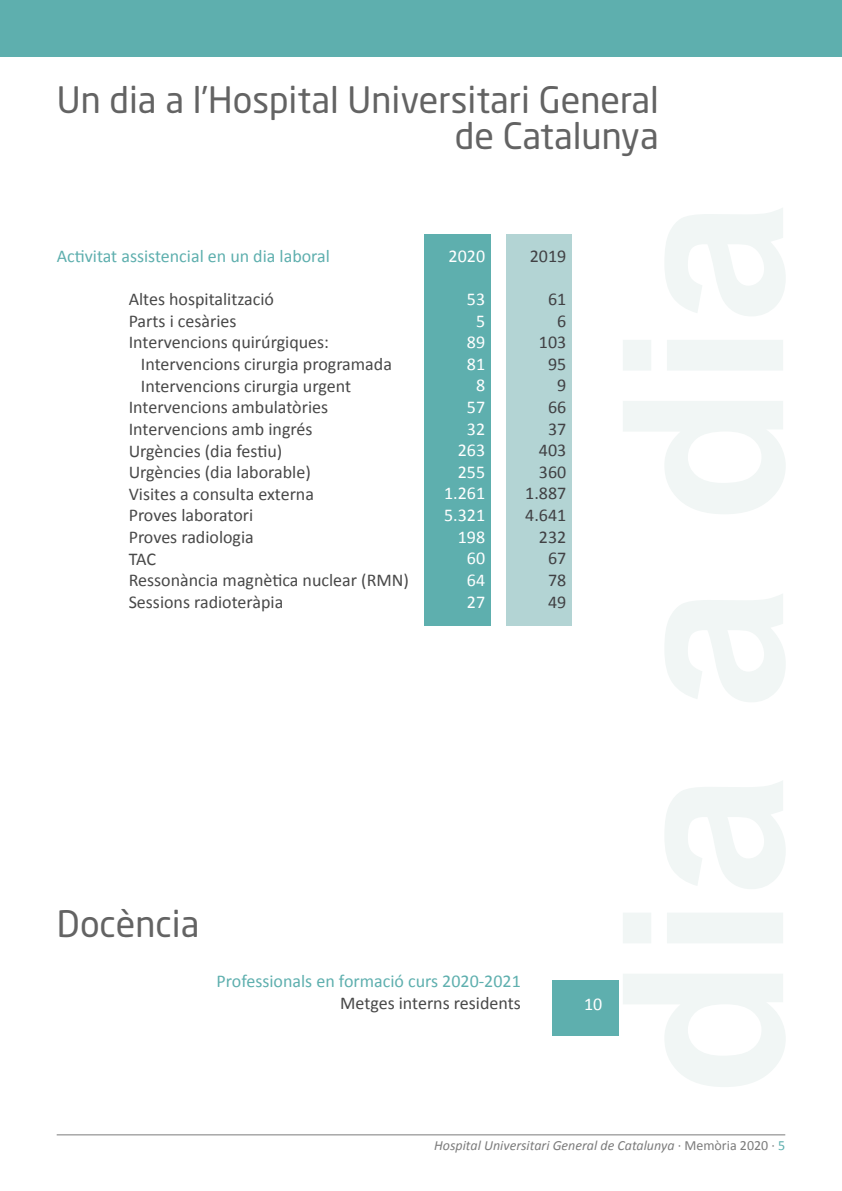
<style>
.page{position:relative;width:842px;height:1191px;background:#fff}
.page>*{position:absolute;margin:0;border:0;box-sizing:border-box;transform-origin:0 0}
.t1{font:36px/36px "Neo Sans Std";color:#636363;text-align:right}
.t2{font:18px "Calibri";color:#484848}
.t3{font:18px "Calibri";color:#5eafae}
.t4{font:18px/21.6px "Calibri";color:#fff;text-align:right}
.t5{font:18px/21.6px "Calibri";color:#414144;text-align:right}
.t6{font:italic 14px "Calibri";color:#7c7c7c}
.s1{font-style:normal}
.s2{font-style:normal;color:#5eafae}
</style>
<div class="page">
<div style="left:0;top:0;width:842px;height:57px;background:#5eafae"></div>
<hr style="left:57px;top:1134px;width:728px;height:1px;background:#7c7c7c">
<div style="left:507px;top:234px;width:65px;height:391px;background:#b3d4d4"></div>
<div style="left:424px;top:234px;width:67px;height:391px;background:#5eafae"></div>
<svg style="left:623px;top:208px;width:163px;height:879px"></svg>
<div style="left:552px;top:979px;width:67px;height:56px;background:#5eafae"></div>
<h1 class="t1" style="left:57px;top:81px;width:603px">Un dia a l’Hospital Universitari General de Catalunya</h1>
<p class="t3" style="left:57px;top:245px;width:275px">Activitat assistencial en un dia laboral</p>
<p class="t2" style="left:129px;top:288px;width:147px">Altes hospitalització</p>
<p class="t2" style="left:129px;top:309px;width:109px">Parts i cesàries</p>
<p class="t2" style="left:129px;top:331px;width:202px">Intervencions quirúrgiques:</p>
<p class="t2" style="left:141px;top:353px;width:253px">Intervencions cirurgia programada</p>
<p class="t2" style="left:141px;top:374px;width:212px">Intervencions cirurgia urgent</p>
<p class="t2" style="left:129px;top:396px;width:201px">Intervencions ambulatòries</p>
<p class="t2" style="left:129px;top:417px;width:185px">Intervencions amb ingrés</p>
<p class="t2" style="left:129px;top:439px;width:155px">Urgències (dia festiu)</p>
<p class="t2" style="left:129px;top:461px;width:184px">Urgències (dia laborable)</p>
<p class="t2" style="left:129px;top:482px;width:187px">Visites a consulta externa</p>
<p class="t2" style="left:129px;top:504px;width:126px">Proves laboratori</p>
<p class="t2" style="left:129px;top:525px;width:127px">Proves radiologia</p>
<p class="t2" style="left:129px;top:547px;width:29px">TAC</p>
<p class="t2" style="left:129px;top:569px;width:282px">Ressonància magnètica nuclear (RMN)</p>
<p class="t2" style="left:129px;top:590px;width:156px">Sessions radioteràpia</p>
<p class="t4" style="left:449px;top:245px;width:38px">2020</p>
<p class="t4" style="left:444px;top:288px;width:43px">53<br>5<br>89<br>81<br>8<br>57<br>32<br>263<br>255<br>1.261<br>5.321<br>198<br>60<br>64<br>27</p>
<p class="t5" style="left:530px;top:245px;width:38px">2019</p>
<p class="t5" style="left:525px;top:288px;width:43px">61<br>6<br>103<br>95<br>9<br>66<br>37<br>403<br>360<br>1.887<br>4.641<br>232<br>67<br>78<br>49</p>
<h1 class="t1" style="left:57px;top:905px;width:144px">Docència</h1>
<p class="t3" style="left:217px;top:970px;width:306px">Professionals en formació curs 2020-2021</p>
<p class="t2" style="left:340px;top:991px;width:182px">Metges interns residents</p>
<p class="t4" style="left:584px;top:993px;width:20px">10</p>
<p class="t6" style="left:434px;top:1136px;width:353px">Hospital Universitari General de Catalunya <span class="s1">· Memòria 2020 ·</span> <span class="s2">5</span></p>
</div>
